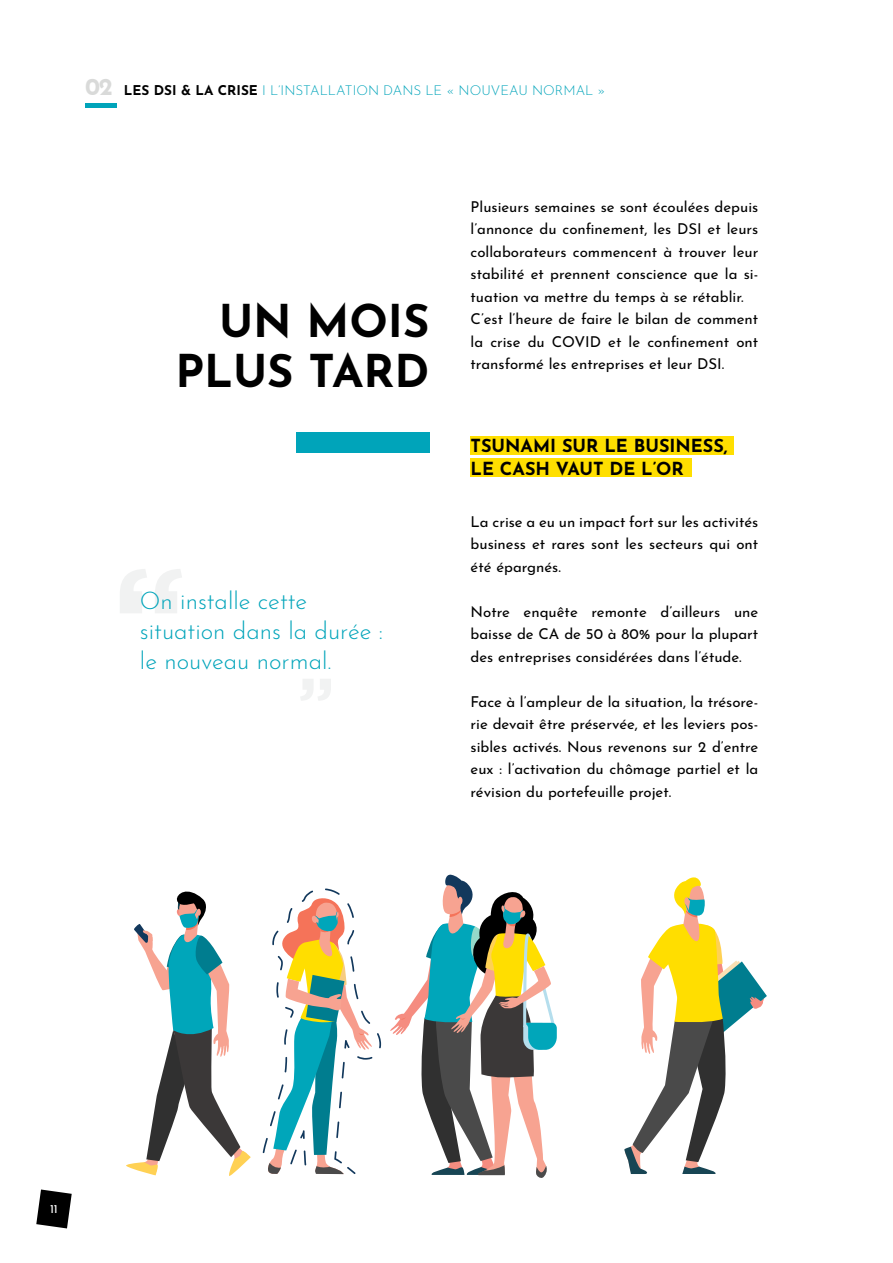
<style>
.page{position:relative;width:893px;height:1263px;background:#fff}
.page>*{position:absolute;margin:0;border:0;box-sizing:border-box;transform-origin:0 0}
.t1{font:700 45.15px/49.5px "Josefin Sans";color:#000;text-align:right}
.t2{font:300 24px/30px "Josefin Sans";color:#00a4ba}
.t3{font:700 18px "Josefin Sans";color:#000}
.t4{font:15px/22.5px "Josefin Sans";color:#000;text-align:justify}
.t5{font:300 13.5px "Josefin Sans";color:#00a4ba}
.t6{font:12px "Josefin Sans";color:#fff}
.s1{font-weight:700;font-size:24px;color:#d9dad9}
.s2{font-weight:700;color:#000}
</style>
<div class="page">
<div style="left:471px;top:436px;width:263px;height:19px;background:#ffdf00"></div>
<svg style="left:120px;top:569px;width:62px;height:44px"></svg>
<svg style="left:300px;top:679px;width:31px;height:22px"></svg>
<div style="left:296px;top:432px;width:133px;height:21px;background:#00a4ba"></div>
<div style="left:85px;top:103px;width:32px;height:5px;background:#00a4ba"></div>
<div style="left:471px;top:459px;width:221px;height:18px;background:#ffdf00"></div>
<svg style="left:624px;top:877px;width:143px;height:297px"></svg>
<svg style="left:126px;top:891px;width:125px;height:285px"></svg>
<svg style="left:263px;top:888px;width:118px;height:287px"></svg>
<svg style="left:390px;top:874px;width:167px;height:304px"></svg>
<svg style="left:36px;top:1189px;width:36px;height:39px"></svg>
<p class="t5" style="left:85px;top:80px;width:522px"><span class="s1">02</span> <span class="s2">LES DSI &amp; LA CRISE</span> I L’INSTALLATION DANS LE « NOUVEAU NORMAL »</p>
<h1 class="t1" style="left:175px;top:290px;width:256px">UN MOIS<br>PLUS TARD</h1>
<h2 class="t2" style="left:140px;top:583px;width:245px">On installe cette situation dans la durée : le nouveau normal.</h2>
<p class="t4" style="left:471px;top:193px;width:289px;text-align:left">Plusieurs semaines se sont écoulées depuis l’annonce du confinement, les DSI et leurs collaborateurs commencent à trouver leur stabilité et prennent conscience que la si&shy;tuation va mettre du temps à se rétablir.<br>C’est l’heure de faire le bilan de comment la crise du COVID et le confinement ont transformé les entreprises et leur DSI.</p>
<p class="t3" style="left:471px;top:430px;width:258px">TSUNAMI SUR LE BUSINESS,</p>
<p class="t3" style="left:471px;top:452px;width:215px">LE CASH VAUT DE L’OR</p>
<p class="t4" style="left:471px;top:508px;width:289px">La crise a eu un impact fort sur les activités business et rares sont les secteurs qui ont été épargnés.</p>
<p class="t4" style="left:471px;top:598px;width:289px">Notre enquête remonte d’ailleurs une baisse de CA de 50 à 80% pour la plupart des entreprises considérées dans l’étude.</p>
<p class="t4" style="left:471px;top:688px;width:289px">Face à l’ampleur de la situation, la trésore&shy;rie devait être préservée, et les leviers pos&shy;sibles activés. Nous revenons sur 2 d’entre eux : l’activation du chômage partiel et la révision du portefeuille projet.</p>
<p class="t6" style="left:50px;top:1199px;width:9px">11</p>
</div>
